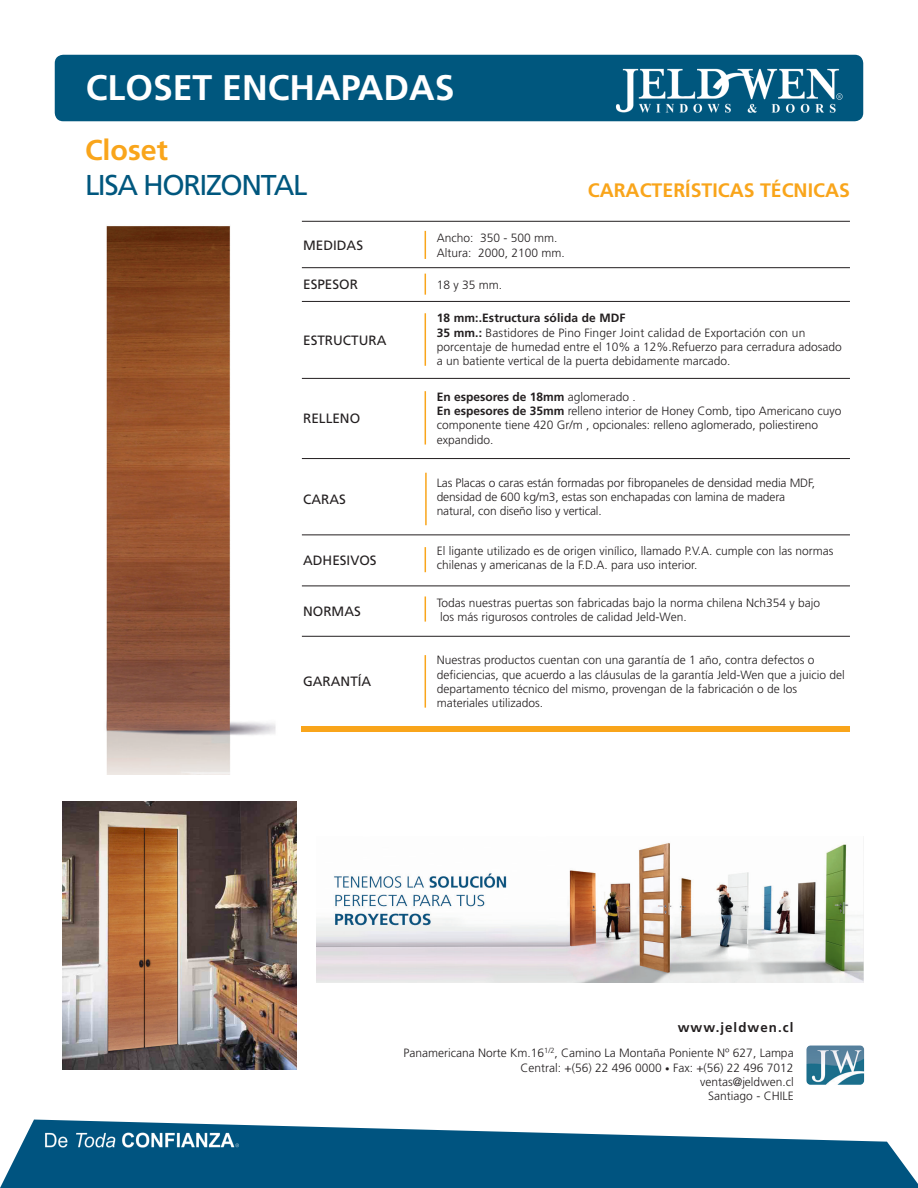
<style>
.page{position:relative;width:918px;height:1188px;background:#fff}
.page>*{position:absolute;margin:0;border:0;box-sizing:border-box;transform-origin:0 0}
.t1{font:700 35.55px "Frutiger LT Std";color:#fff}
.t2{font:28.65px "Frutiger LT Std";letter-spacing:-.05em;color:#00577e}
.t3{font:700 28.65px "Frutiger LT Std";color:#f9a51b}
.t4{font:700 19.5px "Frutiger LT Std";color:#f9a51b}
.t5{font:13.5px "Frutiger LT Std";color:#231f20}
.t6{font:700 13.35px "Frutiger LT Std";letter-spacing:.08em;color:#231f20}
.t7{font:300 12px/14.4px "Frutiger LT Std";color:#231f20}
.t8{font:700 12px "Frutiger LT Std";letter-spacing:.01em;color:#231f20}
.s1{font-weight:700}
.s2{font-weight:300}
.s3{font-size:9px}
</style>
<div class="page">
<div style="left:55px;top:55px;width:808px;height:66px;background:#00577e;border-radius:9px"></div>
<svg style="left:0;top:1120px;width:918px;height:68px;fill:#005480"></svg>
<img style="left:43px;top:1129px;width:198px;height:21px">
<img style="left:806px;top:1046px;width:59px;height:39px">
<img style="left:607px;top:68px;width:243px;height:54px">
<img style="left:63px;top:801px;width:233px;height:268px">
<img style="left:316px;top:842px;width:548px;height:140px">
<img style="left:106px;top:226px;width:170px;height:549px">
<hr style="left:302px;top:221px;width:548px;height:1px;background:#231f20">
<hr style="left:302px;top:267px;width:548px;height:1px;background:#231f20">
<hr style="left:302px;top:301px;width:548px;height:1px;background:#231f20">
<hr style="left:302px;top:378px;width:548px;height:1px;background:#231f20">
<hr style="left:302px;top:458px;width:548px;height:1px;background:#231f20">
<hr style="left:302px;top:535px;width:548px;height:1px;background:#231f20">
<hr style="left:302px;top:586px;width:548px;height:1px;background:#231f20">
<hr style="left:302px;top:636px;width:548px;height:1px;background:#231f20">
<div style="left:302px;top:727px;width:548px;height:5px;background:#f9a51b"></div>
<svg style="left:425px;top:231px;width:1px;height:28px"></svg>
<svg style="left:425px;top:274px;width:1px;height:21px"></svg>
<hr style="left:425px;top:313px;width:1px;height:53px;background:#f9a51b">
<hr style="left:425px;top:391px;width:1px;height:54px;background:#f9a51b">
<svg style="left:425px;top:547px;width:1px;height:25px"></svg>
<svg style="left:425px;top:596px;width:1px;height:26px"></svg>
<hr style="left:425px;top:655px;width:1px;height:53px;background:#f9a51b">
<hr style="left:425px;top:473px;width:2px;height:52px;background:#f9a51b">
<p class="t1" style="left:86px;top:67px;width:370px">CLOSET ENCHAPADAS</p>
<p class="t3" style="left:85px;top:133px;width:84px">Closet</p>
<p class="t2" style="left:85px;top:168px;width:224px">LISA HORIZONTAL</p>
<p class="t4" style="left:588px;top:179px;width:264px">CARACTERÍSTICAS TÉCNICAS</p>
<p class="t5" style="left:303px;top:237px;width:61px">MEDIDAS</p>
<p class="t5" style="left:303px;top:277px;width:56px">ESPESOR</p>
<p class="t5" style="left:303px;top:332px;width:85px">ESTRUCTURA</p>
<p class="t5" style="left:303px;top:410px;width:59px">RELLENO</p>
<p class="t5" style="left:303px;top:491px;width:44px">CARAS</p>
<p class="t5" style="left:303px;top:552px;width:75px">ADHESIVOS</p>
<p class="t5" style="left:303px;top:604px;width:59px">NORMAS</p>
<p class="t5" style="left:303px;top:674px;width:70px">GARANTÍA</p>
<p class="t7" style="left:437px;top:231px;width:122px">Ancho: 350 - 500 mm.</p>
<p class="t7" style="left:437px;top:245px;width:130px">Altura: 2000, 2100 mm.</p>
<p class="t7" style="left:437px;top:277px;width:67px">18 y 35 mm.</p>
<p class="t8" style="left:437px;top:311px;width:190px">18 mm:.Estructura sólida de MDF</p>
<p class="t7" style="left:437px;top:325px;width:407px"><span class="s1">35 mm.:</span> Bastidores de Pino Finger Joint calidad de Exportación con un porcentaje de humedad entre el 10% a 12%.Refuerzo para cerradura adosado a un batiente vertical de la puerta debidamente marcado.</p>
<p class="t8" style="left:437px;top:389px;width:201px">En espesores de 18mm <span class="s2">aglomerado .</span></p>
<p class="t7" style="left:437px;top:404px;width:406px"><span class="s1">En espesores de 35mm</span> relleno interior de Honey Comb, tipo Americano cuyo componente tiene 420 Gr/m , opcionales: relleno aglomerado, poliestireno expandido.</p>
<p class="t7" style="left:437px;top:475px;width:380px">Las Placas o caras están formadas por fibropaneles de densidad media MDF, densidad de 600 kg/m3, estas son enchapadas con lamina de madera natural, con diseño liso y vertical.</p>
<p class="t7" style="left:437px;top:543px;width:398px">El ligante utilizado es de origen vinílico, llamado P.V.A. cumple con las normas</p>
<p class="t7" style="left:437px;top:558px;width:262px">chilenas y americanas de la F.D.A. para uso interior.</p>
<p class="t7" style="left:437px;top:596px;width:385px">Todas nuestras puertas son fabricadas bajo la norma chilena Nch354 y bajo los más rigurosos controles de calidad Jeld-Wen.</p>
<p class="t7" style="left:437px;top:653px;width:410px">Nuestras productos cuentan con una garantía de 1 año, contra defectos o deficiencias, que acuerdo a las cláusulas de la garantía Jeld-Wen que a juicio del departamento técnico del mismo, provengan de la fabricación o de los materiales utilizados.</p>
<p class="t6" style="left:678px;top:1019px;width:117px">www.jeldwen.cl</p>
<p class="t7" style="left:404px;top:1046px;width:392px">Panamericana Norte Km.16<sup>1/2</sup>, Camino La Montaña Poniente Nº 627, Lampa</p>
<p class="t7" style="left:521px;top:1060px;width:275px">Central: +(56) 22 496 0000 <span class="s3">•</span> Fax: +(56) 22 496 7012</p>
<p class="t7" style="left:700px;top:1075px;width:95px">ventas@jeldwen.cl</p>
<p class="t7" style="left:708px;top:1089px;width:87px">Santiago - CHILE</p>
</div>
